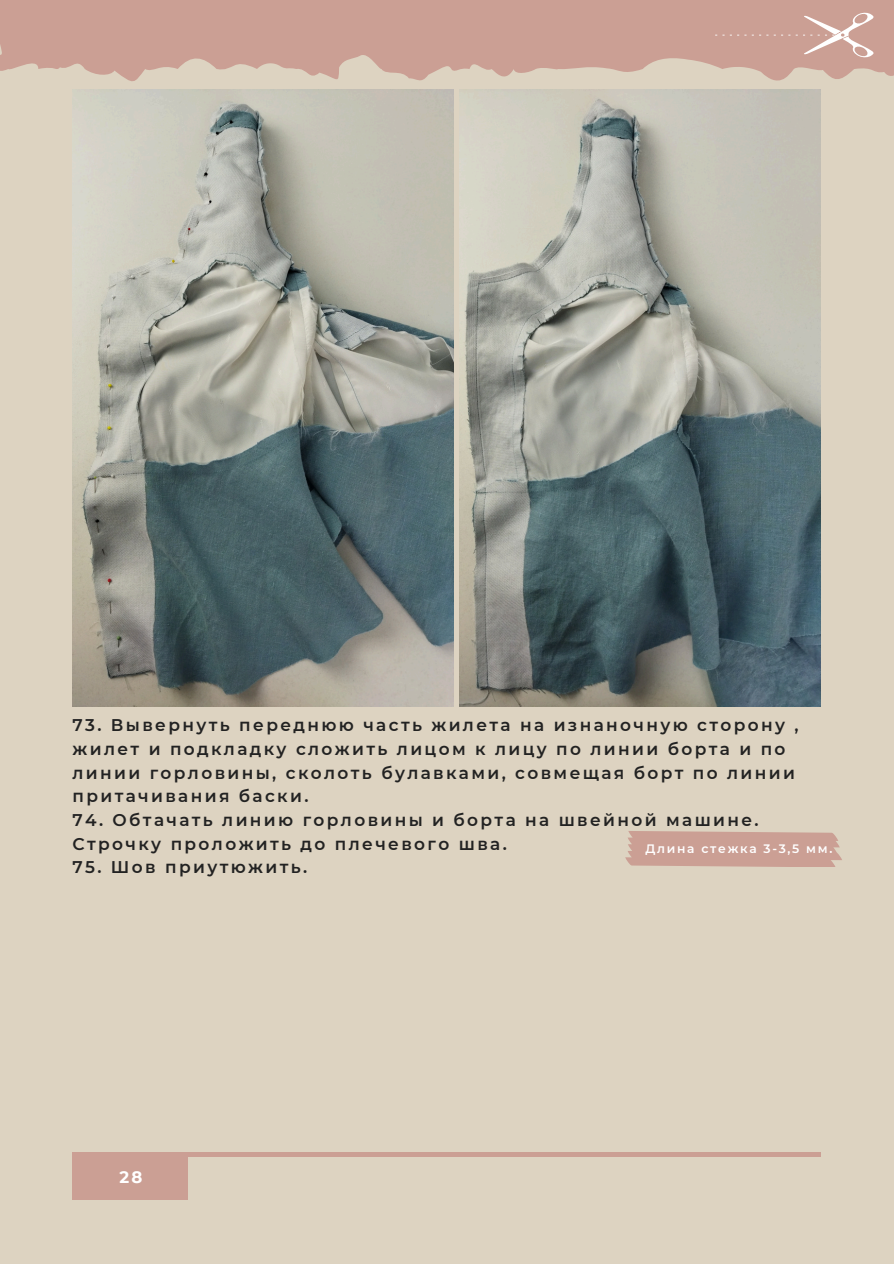
<style>
.page{position:relative;width:894px;height:1264px;background:#fff}
.page>*{position:absolute;margin:0;border:0;box-sizing:border-box;transform-origin:0 0}
.t1{font:600 16.95px/23.7px "Montserrat";letter-spacing:.14em;color:#222}
.t2{font:700 16.5px "Montserrat";color:#fff}
.t3{font:600 12.15px "Montserrat";letter-spacing:.14em;color:#fff}
</style>
<div class="page">
<div style="left:0;top:0;width:893px;height:1263px;background:#ddd3c1"></div>
<div style="left:72px;top:1153px;width:115px;height:46px;background:#cb9f94"></div>
<hr style="left:72px;top:1152px;width:748px;height:4px;background:#cb9f94">
<svg style="left:0;top:0;width:893px;height:81px;fill:#cb9f94"></svg>
<svg style="left:788px;top:12px;width:87px;height:46px;background:#d3aea4"></svg>
<svg style="left:737px;top:35px;width:45px;height:1px"></svg>
<svg style="left:715px;top:35px;width:16px;height:1px"></svg>
<img style="left:72px;top:89px;width:381px;height:617px">
<img style="left:459px;top:89px;width:360px;height:617px">
<svg style="left:625px;top:831px;width:217px;height:36px;background:#cca397"></svg>
<p class="t1" style="left:72px;top:713px;width:727px">73. Вывернуть переднюю часть жилета на изнаночную сторону , жилет и подкладку сложить лицом к лицу по линии борта и по линии горловины, сколоть булавками, совмещая борт по линии притачивания баски.</p>
<p class="t1" style="left:72px;top:808px;width:687px">74. Обтачать линию горловины и борта на швейной машине.<br>Строчку проложить до плечевого шва.</p>
<p class="t1" style="left:72px;top:855px;width:236px">75. Шов приутюжить.</p>
<p class="t3" style="left:645px;top:840px;width:188px">Длина стежка 3-3,5 мм.</p>
<p class="t2" style="left:119px;top:1166px;width:24px">28</p>
</div>
